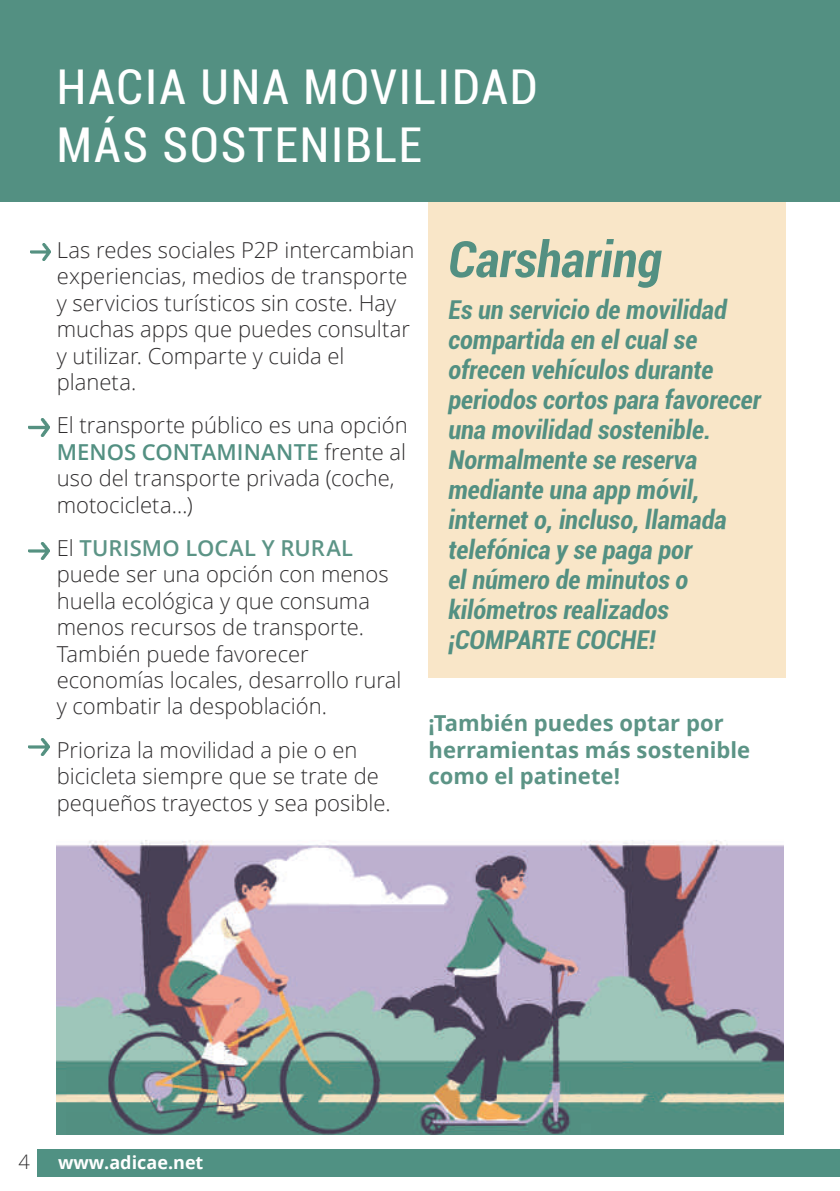
<style>
.page{position:relative;width:840px;height:1191px;background:#fff}
.page>*{position:absolute;margin:0;border:0;box-sizing:border-box;transform-origin:0 0}
.t1{font:italic 700 condensed 50px "Roboto";color:#539082}
.t2{font:condensed 48px/57.6px "Roboto";letter-spacing:.04em;color:#fff}
.t3{font:italic 700 condensed 26px/30px "Roboto";color:#539082}
.t4{font:300 22px/26.4px "Open Sans";color:#312f30}
.t5{font:700 22px/26.4px "Open Sans";color:#5c9486}
.t6{font:300 20px "Open Sans";color:#312f30}
.t7{font:700 18px "Open Sans";color:#fff}
.s1{font-weight:600;color:#539082}
.s2{font-weight:600;color:#5c9486}
</style>
<div class="page">
<div style="left:428px;top:186px;width:357px;height:491px;background:#f9e6c8"></div>
<div style="left:0;top:0;width:839px;height:201px;background:#539082"></div>
<img style="left:56px;top:840px;width:726px;height:294px">
<img style="left:30px;top:243px;width:21px;height:17px">
<img style="left:29px;top:419px;width:20px;height:17px">
<img style="left:29px;top:542px;width:20px;height:17px">
<img style="left:29px;top:738px;width:20px;height:18px">
<div style="left:37px;top:1149px;width:802px;height:27px;background:#509183"></div>
<h2 class="t2" style="left:57px;top:57px;width:482px">HACIA UNA MOVILIDAD<br>MÁS SOSTENIBLE</h2>
<p class="t4" style="left:57px;top:236px;width:359px">Las redes sociales P2P intercambian experiencias, medios de transporte y servicios turísticos sin coste. Hay muchas apps que puedes consultar y utilizar. Comparte y cuida el planeta.</p>
<p class="t4" style="left:57px;top:411px;width:352px">El transporte público es una opción<br><span class="s1">MENOS CONTAMINANTE</span> frente al uso del transporte privada (coche, motocicleta…)</p>
<p class="t4" style="left:57px;top:534px;width:346px">El <span class="s2">TURISMO LOCAL Y RURAL </span>puede ser una opción con menos huella ecológica y que consuma menos recursos de transporte.<br>También puede favorecer economías locales, desarrollo rural y combatir la despoblación.</p>
<p class="t4" style="left:57px;top:736px;width:335px">Prioriza la movilidad a pie o en bicicleta siempre que se trate de pequeños trayectos y sea posible.</p>
<h1 class="t1" style="left:448px;top:224px;width:215px">Carsharing</h1>
<p class="t3" style="left:448px;top:294px;width:314px">Es un servicio de movilidad compartida en el cual se ofrecen vehículos durante periodos cortos para favorecer una movilidad sostenible.<br>Normalmente se reserva mediante una app móvil, internet o, incluso, llamada telefónica y se paga por<br>el número de minutos o kilómetros realizados ¡COMPARTE COCHE!</p>
<p class="t5" style="left:428px;top:709px;width:323px">¡También puedes optar por herramientas más sostenible como el patinete!</p>
<p class="t6" style="left:18px;top:1148px;width:13px">4</p>
<p class="t7" style="left:58px;top:1149px;width:147px">www.adicae.net</p>
</div>
